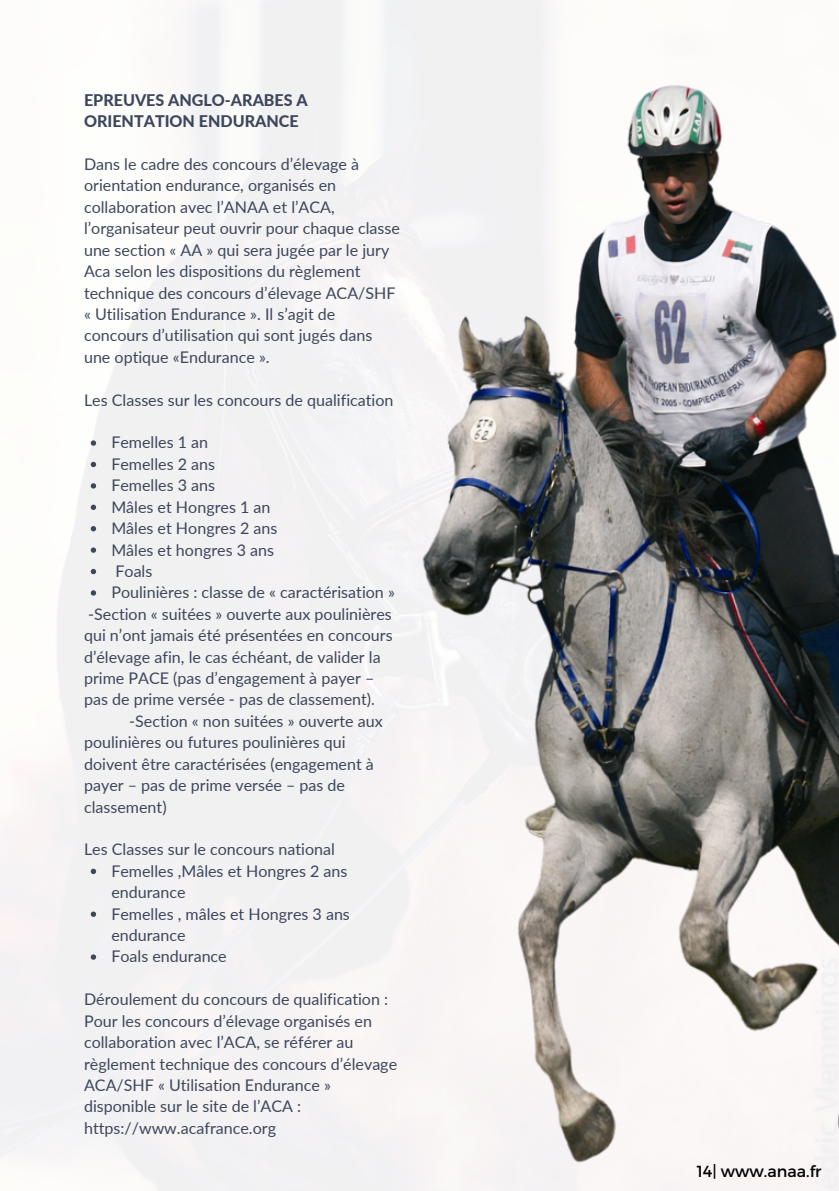
<style>
.page{position:relative;width:839px;height:1191px;background:#fff}
.page>*{position:absolute;margin:0;border:0;box-sizing:border-box;transform-origin:0 0}
.t1{font:16px/21.4px "Lato";color:#3d465a}
.t2{font:800 16px/21.4px "Lato";color:#3d465a}
.t3{font:16px "Montserrat";color:#000}
</style>
<div class="page">
<img style="left:401px;top:0;width:437px;height:1191px">
<svg style="left:91px;top:440px;width:5px;height:6px"></svg>
<svg style="left:91px;top:462px;width:5px;height:5px"></svg>
<svg style="left:91px;top:483px;width:5px;height:6px"></svg>
<svg style="left:91px;top:505px;width:5px;height:5px"></svg>
<svg style="left:91px;top:526px;width:5px;height:5px"></svg>
<svg style="left:91px;top:547px;width:5px;height:6px"></svg>
<svg style="left:91px;top:569px;width:5px;height:5px"></svg>
<svg style="left:91px;top:590px;width:5px;height:6px"></svg>
<svg style="left:91px;top:869px;width:5px;height:5px"></svg>
<svg style="left:91px;top:912px;width:5px;height:5px"></svg>
<svg style="left:91px;top:954px;width:5px;height:6px"></svg>
<p class="t2" style="left:84px;top:89px;width:225px">EPREUVES ANGLO-ARABES A<br>ORIENTATION ENDURANCE</p>
<p class="t1" style="left:84px;top:153px;width:317px">Dans le cadre des concours d’élevage à orientation endurance, organisés en collaboration avec l’ANAA et l’ACA, l’organisateur peut ouvrir pour chaque classe une section « AA » qui sera jugée par le jury Aca selon les dispositions du règlement technique des concours d’élevage ACA/SHF « Utilisation Endurance ». Il s’agit de concours d’utilisation qui sont jugés dans une optique «Endurance ».</p>
<p class="t1" style="left:84px;top:389px;width:311px">Les Classes sur les concours de qualification</p>
<p class="t1" style="left:111px;top:432px;width:285px">Femelles 1 an<br>Femelles 2 ans<br>Femelles 3 ans<br>Mâles et Hongres 1 an<br>Mâles et Hongres 2 ans<br>Mâles et hongres 3 ans<br>Foals<br>Poulinières : classe de « caractérisation »</p>
<p class="t1" style="left:84px;top:603px;width:310px">-Section « suitées » ouverte aux poulinières qui n’ont jamais été présentées en concours d’élevage afin, le cas échéant, de valider la prime PACE (pas d’engagement à payer – pas de prime versée - pas de classement).</p>
<p class="t1" style="left:84px;top:710px;width:300px;text-indent:45px">-Section « non suitées » ouverte aux poulinières ou futures poulinières qui doivent être caractérisées (engagement à payer – pas de prime versée – pas de classement)</p>
<p class="t1" style="left:84px;top:838px;width:252px">Les Classes sur le concours national</p>
<p class="t1" style="left:111px;top:860px;width:240px">Femelles ,Mâles et Hongres 2 ans endurance<br>Femelles , mâles et Hongres 3 ans endurance<br>Foals endurance</p>
<p class="t1" style="left:84px;top:988px;width:314px">Déroulement du concours de qualification :<br>Pour les concours d’élevage organisés en collaboration avec l’ACA, se référer au règlement technique des concours d’élevage ACA/SHF « Utilisation Endurance » disponible sur le site de l’ACA : https://www.acafrance.org</p>
<p class="t3" style="left:696px;top:1161px;width:126px">14| www.anaa.fr</p>
</div>
